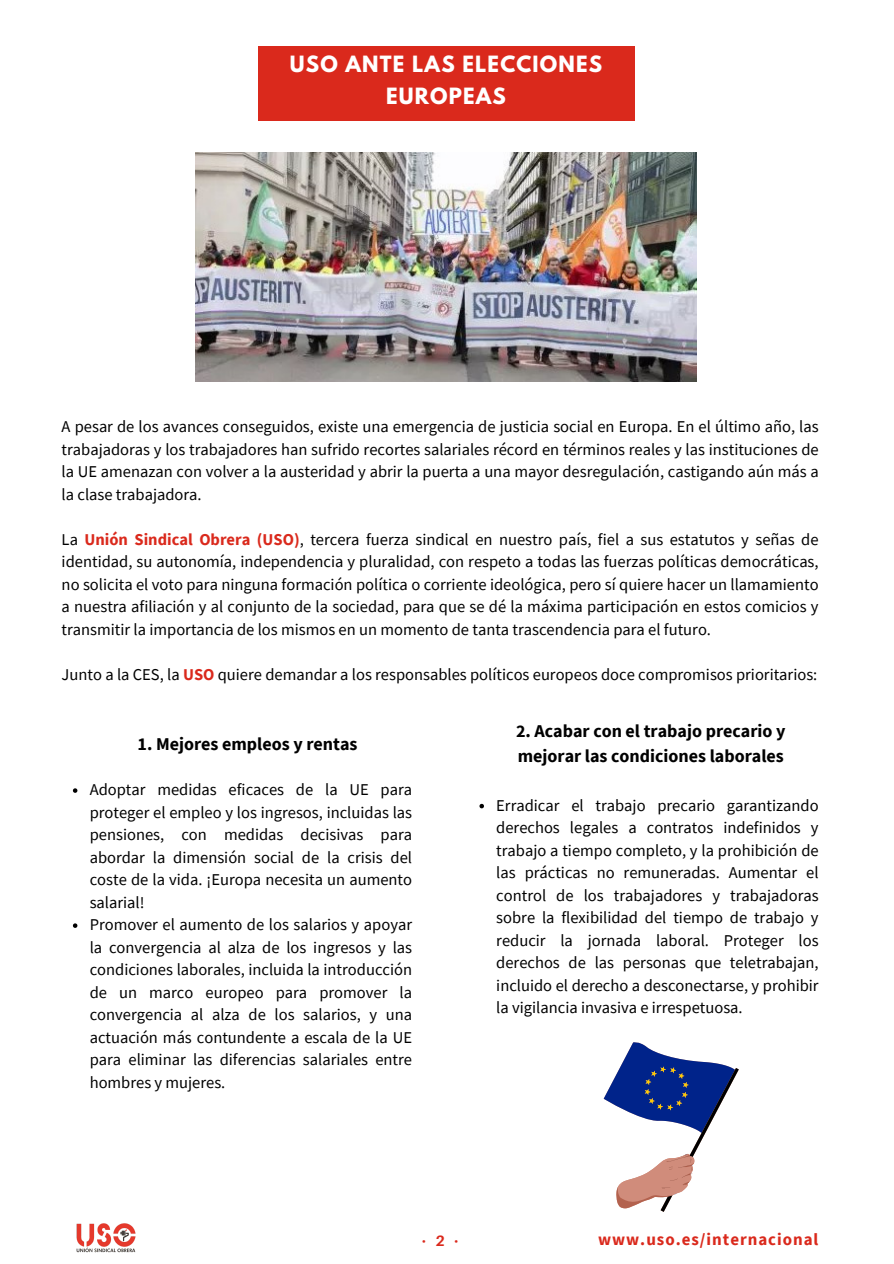
<style>
.page{position:relative;width:894px;height:1264px;background:#fff}
.page>*{position:absolute;margin:0;border:0;box-sizing:border-box;transform-origin:0 0}
.t1{font:700 19.8px/31.5px "League Spartan";letter-spacing:.06em;color:#fff;text-align:center}
.t2{font:700 18px/24.8px "Source Sans Pro";color:#000}
.t3{font:700 16.8px "Source Sans Pro";letter-spacing:.06em;color:#da291c}
.t4{font:16.5px/22.5px "Source Sans Pro";color:#000;text-align:justify}
.t5{font:700 15px "Aileron";color:#da291c}
.s1{font-weight:700;color:#da291c}
</style>
<div class="page">
<img style="left:195px;top:152px;width:501px;height:230px">
<div style="left:258px;top:46px;width:376px;height:75px;background:#da291c"></div>
<img style="left:76px;top:1223px;width:60px;height:30px">
<svg style="left:603px;top:1042px;width:135px;height:169px"></svg>
<svg style="left:73px;top:788px;width:4px;height:4px"></svg>
<svg style="left:73px;top:923px;width:4px;height:4px"></svg>
<svg style="left:479px;top:803px;width:5px;height:5px"></svg>
<p class="t1" style="left:290px;top:51px;width:314px">USO ANTE LAS ELECCIONES<br>EUROPEAS</p>
<h4 class="t4" style="left:62px;top:415px;width:758px">A pesar de los avances conseguidos, existe una emergencia de justicia social en Europa. En el último año, las trabajadoras y los trabajadores han sufrido recortes salariales récord en términos reales y las instituciones de la UE amenazan con volver a la austeridad y abrir la puerta a una mayor desregulación, castigando aún más a la clase trabajadora.</h4>
<h4 class="t4" style="left:62px;top:527px;width:758px">La <span class="s1">Unión Sindical Obrera (USO)</span>, tercera fuerza sindical en nuestro país, fiel a sus estatutos y señas de identidad, su autonomía, independencia y pluralidad, con respeto a todas las fuerzas políticas democráticas, no solicita el voto para ninguna formación política o corriente ideológica, pero sí quiere hacer un llamamiento a nuestra afiliación y al conjunto de la sociedad, para que se dé la máxima participación en estos comicios y transmitir la importancia de los mismos en un momento de tanta trascendencia para el futuro.</h4>
<h2 class="t4" style="left:62px;top:662px;width:757px">Junto a la CES, la <span class="s1">USO</span> quiere demandar a los responsables políticos europeos doce compromisos prioritarios:</h2>
<h2 class="t2" style="left:137px;top:731px;width:221px">1. Mejores empleos y rentas</h2>
<p class="t4" style="left:90px;top:778px;width:324px">Adoptar medidas eficaces de la UE para proteger el empleo y los ingresos, incluidas las pensiones, con medidas decisivas para abordar la dimensión social de la crisis del coste de la vida. ¡Europa necesita un aumento salarial!</p>
<p class="t4" style="left:90px;top:913px;width:324px">Promover el aumento de los salarios y apoyar la convergencia al alza de los ingresos y las condiciones laborales, incluida la introducción de un marco europeo para promover la convergencia al alza de los salarios, y una actuación más contundente a escala de la UE para eliminar las diferencias salariales entre hombres y mujeres.</p>
<p class="t2" style="left:516px;top:718px;width:271px">2. Acabar con el trabajo precario y mejorar las condiciones laborales</p>
<p class="t4" style="left:496px;top:793px;width:324px">Erradicar el trabajo precario garantizando derechos legales a contratos indefinidos y trabajo a tiempo completo, y la prohibición de las prácticas no remuneradas. Aumentar el control de los trabajadores y trabajadoras sobre la flexibilidad del tiempo de trabajo y reducir la jornada laboral. Proteger los derechos de las personas que teletrabajan, incluido el derecho a desconectarse, y prohibir la vigilancia invasiva e irrespetuosa.</p>
<p class="t5" style="left:422px;top:1231px;width:38px">·2·</p>
<p class="t3" style="left:598px;top:1227px;width:222px">www.uso.es/internacional</p>
</div>
